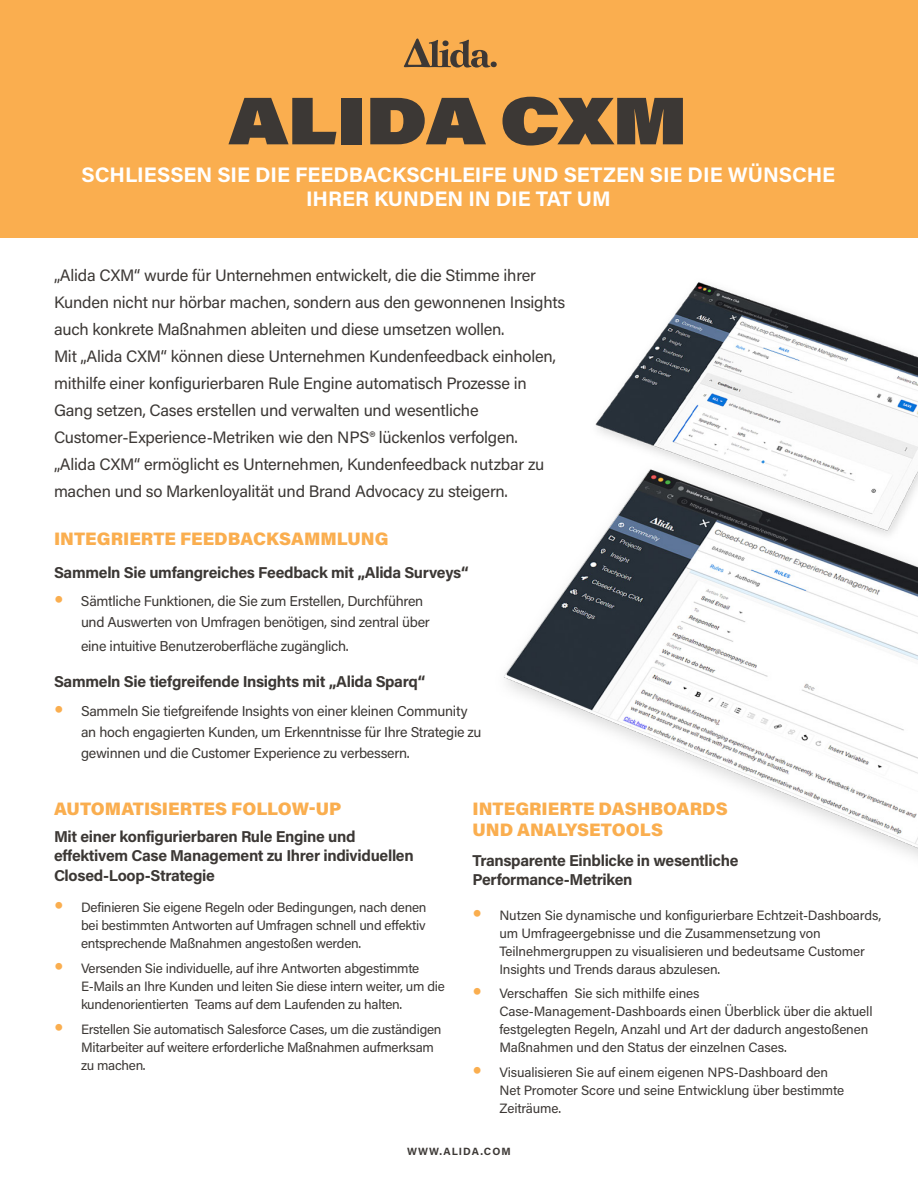
<style>
.page{position:relative;width:918px;height:1188px;background:#fff}
.page>*{position:absolute;margin:0;border:0;box-sizing:border-box;transform-origin:0 0}
.Title_header{font:900 66px "Acumin Pro Wide";letter-spacing:-.005em;color:#3c3835}
.Title_subheader{font:700 21px/24px "Acumin Pro";color:#fff;text-align:center}
.Inline_header{font:900 18px/21px "Acumin Pro";color:#faae4f}
.Body{font:16.5px/27px "Acumin Pro";letter-spacing:-.015em;color:#3c3835}
.Inline_header-2{font:700 15.75px/19.5px "Acumin Pro";letter-spacing:-.02em;color:#3c3835}
.Bulleted_list{font:700 15.75px "Acumin Pro";letter-spacing:-.02em;color:#3c3835}
.t1{font:14.25px/21px "Acumin Pro";letter-spacing:-.02em;color:#3c3835}
.t2{font:13.5px/18px "Acumin Pro";letter-spacing:-.015em;color:#3c3835}
.t3{font:700 10.5px "Acumin Pro";letter-spacing:.1em;color:#3c3835}
.s1{font-family:"Arial";font-size:27px;color:#faae4f}
</style>
<div class="page">
<img style="left:504px;top:282px;width:414px;height:575px">
<div style="left:0;top:0;width:918px;height:238px;background:#faae4f"></div>
<svg style="left:404px;top:39px;width:93px;height:29px"></svg>
<div style="left:442px;top:40px;width:7px;height:6px;background:#3d3835;border-radius:50%"></div>
<p class="Title_header" style="left:229px;top:70px;width:460px">ALIDA CXM</p>
<p class="Title_subheader" style="left:82px;top:162px;width:755px">SCHLIESSEN SIE DIE FEEDBACKSCHLEIFE UND SETZEN SIE DIE WÜNSCHE<br>IHRER KUNDEN IN DIE TAT UM</p>
<p class="Body" style="left:54px;top:261px;width:513px">„Alida CXM“ wurde für Unternehmen entwickelt, die die Stimme ihrer Kunden nicht nur hörbar machen, sondern aus den gewonnenen Insights auch konkrete Maßnahmen ableiten und diese umsetzen wollen.<br>Mit „Alida CXM“ können diese Unternehmen Kundenfeedback einholen, mithilfe einer konfigurierbaren Rule Engine automatisch Prozesse in Gang setzen, Cases erstellen und verwalten und wesentliche Customer-Experience-Metriken wie den NPS® lückenlos verfolgen.<br>„Alida CXM“ ermöglicht es Unternehmen, Kundenfeedback nutzbar zu machen und so Markenloyalität und Brand Advocacy zu steigern.</p>
<p class="Inline_header" style="left:54px;top:528px;width:336px">INTEGRIERTE FEEDBACKSAMMLUNG</p>
<p class="Bulleted_list" style="left:54px;top:561px;width:416px">Sammeln Sie umfangreiches Feedback mit „Alida Surveys“</p>
<p class="t1" style="left:81px;top:589px;width:350px;text-indent:-27px"><span class="s1">•</span> Sämtliche Funktionen, die Sie zum Erstellen, Durchführen und Auswerten von Umfragen benötigen, sind zentral über</p>
<p class="t1" style="left:81px;top:634px;width:269px">eine intuitive Benutzeroberfläche zugänglich.</p>
<p class="Bulleted_list" style="left:54px;top:670px;width:373px">Sammeln Sie tiefgreifende Insights mit „Alida Sparq“</p>
<p class="t1" style="left:81px;top:700px;width:402px;text-indent:-27px"><span class="s1">•</span> Sammeln Sie tiefgreifende Insights von einer kleinen Community an hoch engagierten Kunden, um Erkenntnisse für Ihre Strategie zu gewinnen und die Customer Experience zu verbessern.</p>
<p class="Inline_header" style="left:54px;top:798px;width:289px">AUTOMATISIERTES FOLLOW-UP</p>
<p class="Inline_header-2" style="left:54px;top:826px;width:361px">Mit einer konfigurierbaren Rule Engine und effektivem Case Management zu Ihrer individuellen<br>Closed-Loop-Strategie</p>
<p class="t2" style="left:81px;top:898px;width:347px;text-align:justify;text-indent:-27px"><span class="s1">•</span> Definieren Sie eigene Regeln oder Bedingungen, nach denen bei bestimmten Antworten auf Umfragen schnell und effektiv entsprechende Maßnahmen angestoßen werden.</p>
<p class="t2" style="left:81px;top:958px;width:365px;text-indent:-27px"><span class="s1">•</span> Versenden Sie individuelle, auf ihre Antworten abgestimmte<br>E-Mails an Ihre Kunden und leiten Sie diese intern weiter, um die kundenorientierten Teams auf dem Laufenden zu halten.</p>
<p class="t2" style="left:81px;top:1019px;width:362px;text-indent:-27px"><span class="s1">•</span> Erstellen Sie automatisch Salesforce Cases, um die zuständigen<br>Mitarbeiter auf weitere erforderliche Maßnahmen aufmerksam zu machen.</p>
<p class="Inline_header" style="left:472px;top:798px;width:257px">INTEGRIERTE DASHBOARDS<br>UND ANALYSETOOLS</p>
<p class="Inline_header-2" style="left:472px;top:850px;width:268px">Transparente Einblicke in wesentliche<br>Performance-Metriken</p>
<p class="t2" style="left:500px;top:905px;width:383px;text-indent:-27px"><span class="s1">•</span> Nutzen Sie dynamische und konfigurierbare Echtzeit-Dashboards, um Umfrageergebnisse und die Zusammensetzung von Teilnehmergruppen zu visualisieren und bedeutsame Customer Insights und Trends daraus abzulesen.</p>
<p class="t2" style="left:500px;top:984px;width:375px;text-indent:-27px"><span class="s1">•</span> Verschaffen Sie sich mithilfe eines Case-Management-Dashboards einen Überblick über die aktuell festgelegten Regeln, Anzahl und Art der dadurch angestoßenen Maßnahmen und den Status der einzelnen Cases.</p>
<p class="t2" style="left:500px;top:1063px;width:346px;text-indent:-27px"><span class="s1">•</span> Visualisieren Sie auf einem eigenen NPS-Dashboard den<br>Net Promoter Score und seine Entwicklung über bestimmte<br>Zeiträume.</p>
<p class="t3" style="left:407px;top:1144px;width:105px">WWW.ALIDA.COM</p>
</div>
